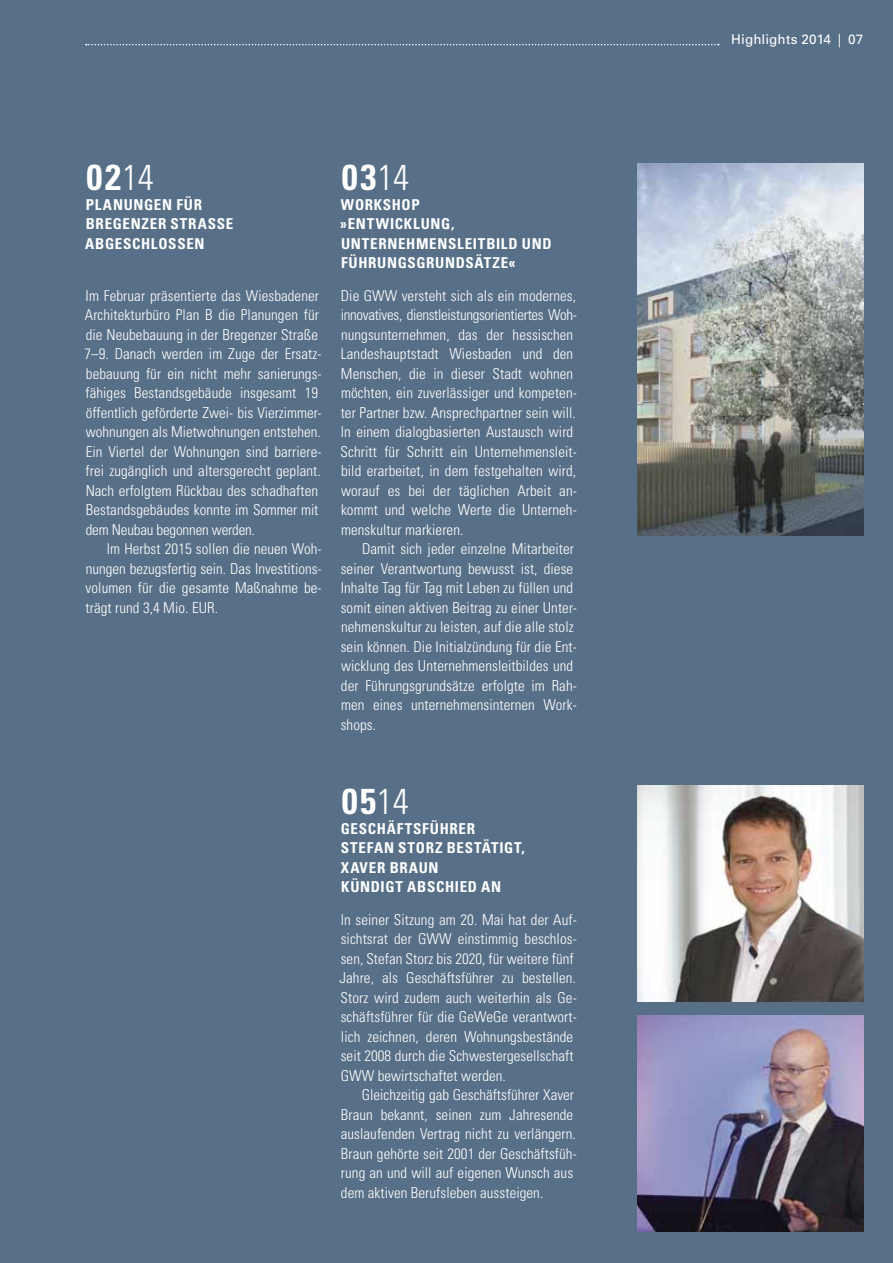
<style>
.page{position:relative;width:893px;height:1263px;background:#576f87}
.page>*{position:absolute;margin:0;border:0;box-sizing:border-box;transform-origin:0 0}
.t1{font:700 condensed 36px "Univers";color:#fff}
.t2{font:300 condensed 15px/19.5px "Univers";letter-spacing:.005em;color:#fff}
.t3{font:700 condensed 15px/19.5px "Univers";letter-spacing:.045em;color:#fff}
.t4{font:13.5px "Univers";letter-spacing:.01em;color:#fff}
.s1{font-weight:300}
</style>
<div class="page">
<svg style="left:86px;top:44px;width:633px;height:1px"></svg>
<img style="left:638px;top:786px;width:225px;height:215px">
<img style="left:638px;top:1015px;width:225px;height:216px">
<img style="left:638px;top:164px;width:225px;height:372px">
<h1 class="t1" style="left:87px;top:155px;width:69px">02<span class="s1">14</span></h1>
<p class="t3" style="left:85px;top:195px;width:150px">PLANUNGEN FÜR<br>BREGENZER STRASSE<br>ABGESCHLOSSEN</p>
<p class="t2" style="left:84px;top:286px;width:239px">Im Februar präsentierte das Wiesbadener Architekturbüro Plan B die Planungen für die Neubebauung in der Bregenzer Straße 7–9. Danach werden im Zuge der Ersatz&shy;bebauung für ein nicht mehr sanierungs&shy;fähiges Bestandsgebäude insgesamt 19 öffentlich geförderte Zwei- bis Vierzimmer&shy;wohnungen als Mietwohnungen entstehen.<br>Ein Viertel der Wohnungen sind barriere&shy;frei zugänglich und altersgerecht geplant.<br>Nach erfolgtem Rückbau des schadhaften Bestandsgebäudes konnte im Sommer mit dem Neubau begonnen werden.</p>
<p class="t2" style="left:86px;top:539px;width:238px;text-align:justify;text-indent:21px">Im Herbst 2015 sollen die neuen Woh&shy;nungen bezugsfertig sein. Das Investitions&shy;volumen für die gesamte Maßnahme be&shy;trägt rund 3,4 Mio. EUR.</p>
<h1 class="t1" style="left:342px;top:155px;width:69px">03<span class="s1">14</span></h1>
<p class="t3" style="left:340px;top:195px;width:117px">WORKSHOP »ENTWICKLUNG,<br>UNTERNEHMENSLEIT</p>
<p class="t3" style="left:341px;top:234px;width:212px;text-indent:145px">BILD UND<br>FÜHRUNGSGRUNDSÄTZE«</p>
<p class="t2" style="left:341px;top:286px;width:238px">Die GWW versteht sich als ein modernes, innovatives, dienstleistungsorientiertes Woh&shy;nungsunternehmen, das der hessischen Landeshauptstadt Wiesbaden und den Menschen, die in dieser Stadt wohnen möchten, ein zuverlässiger und kompeten&shy;ter Partner bzw. Ansprechpartner sein will.<br>In einem dialogbasierten Austausch wird Schritt für Schritt ein Unternehmensleit&shy;bild erarbeitet, in dem festgehalten wird, worauf es bei der täglichen Arbeit an&shy;kommt und welche Werte die Unterneh&shy;menskultur markieren.</p>
<p class="t2" style="left:341px;top:539px;width:238px;text-indent:21px">Damit sich jeder einzelne Mitarbeiter seiner Verantwortung bewusst ist, diese Inhalte Tag für Tag mit Leben zu füllen und somit einen aktiven Beitrag zu einer Unter&shy;nehmenskultur zu leisten, auf die alle stolz sein können. Die Initialzündung für die Ent&shy;wicklung des Unternehmensleitbildes und der Führungsgrundsätze erfolgte im Rah&shy;men eines unternehmensinternen Work&shy;shops.</p>
<h1 class="t1" style="left:342px;top:779px;width:68px">05<span class="s1">14</span></h1>
<p class="t3" style="left:341px;top:819px;width:186px">GESCHÄFTSFÜHRER<br>STEFAN STORZ BESTÄTIGT,<br>XAVER BRAUN<br>KÜNDIGT ABSCHIED AN</p>
<p class="t2" style="left:339px;top:909px;width:239px">In seiner Sitzung am 20. Mai hat der Auf&shy;sichtsrat der GWW einstimmig beschlos&shy;sen, Stefan Storz bis 2020, für weitere fünf Jahre, als Geschäftsführer zu bestellen.<br>Storz wird zudem auch weiterhin als Ge&shy;schäftsführer für die GeWeGe verantwort&shy;lich zeichnen, deren Wohnungsbestände seit 2008 durch die Schwestergesellschaft GWW bewirtschaftet werden.</p>
<p class="t2" style="left:341px;top:1085px;width:238px;text-indent:21px">Gleichzeitig gab Geschäftsführer Xaver Braun bekannt, seinen zum Jahresende auslaufenden Vertrag nicht zu verlängern.<br>Braun gehörte seit 2001 der Geschäftsfüh&shy;rung an und will auf eigenen Wunsch aus dem aktiven Berufsleben aussteigen.</p>
<p class="t4" style="left:731px;top:31px;width:133px">Highlights 2014 | 07</p>
</div>
